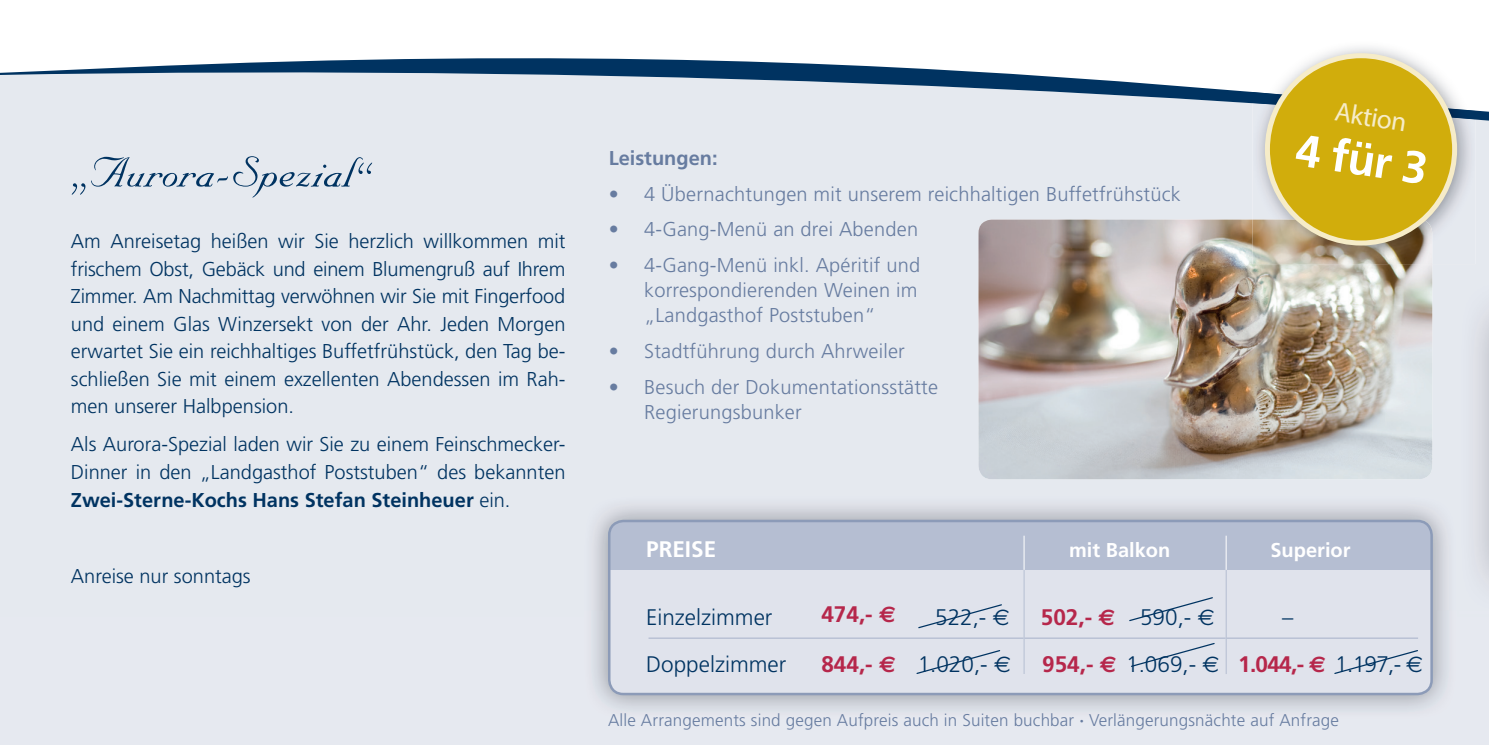
<style>
.page{position:relative;width:1489px;height:745px;background:#fff}
.page>*{position:absolute;margin:0;border:0;box-sizing:border-box;transform-origin:0 0}
.t1{font:50px "Nuptial Script";color:#003361}
.t2{font:700 45px "Frutiger";color:#fff}
.t3{font:27.25px "Myriad Pro";color:#f6ecc8}
.t4{font:300 22.5px "Frutiger";color:#003361}
.t5{font:700 22.5px "Frutiger";color:#b6274b}
.t6{font:700 22.5px "Frutiger";color:#fff}
.t7{font:300 20px/27.5px "Frutiger";color:#003361;text-align:justify}
.t8{font:300 20px/25px "Frutiger";letter-spacing:.01em;color:#677ca0}
.t9{font:700 20px "Frutiger";color:#fff}
.t10{font:700 20px "Frutiger";color:#677ca0}
.t11{font:300 17px "Frutiger";letter-spacing:.01em;color:#677ca0}
.s1{font-weight:700}
.s2{font-family:"Euro Sans"}
.s3{font-family:"Euro Sans";font-weight:400}
.s4{font-weight:300;color:#003361}
.s5{font-family:"Euro Sans";font-weight:400;color:#003361}
.s6{font-weight:700;color:#b6274b}
.s7{font-family:"Euro Sans";font-weight:700;color:#b6274b}
</style>
<div class="page">
<div style="left:0;top:182px;width:1488px;height:562px;background:#e5e9ef"></div>
<svg style="left:0;top:58px;width:1488px;height:124px;background:#ced7e1"></svg>
<img style="left:584px;top:495px;width:872px;height:223px">
<div style="left:609px;top:520px;width:822px;height:173px;background:#e0e3ec;border-radius:14px"></div>
<div style="left:609px;top:520px;width:822px;height:49px;background:#b5bed2"></div>
<div style="left:608px;top:519px;width:824px;height:175px;border:2px solid #8c9bb8;border-radius:14px"></div>
<hr style="left:648px;top:637px;width:769px;height:1px;background:#a6b1c9">
<svg style="left:1129px;top:597px;width:84px;height:24px"></svg>
<svg style="left:918px;top:604px;width:84px;height:24px"></svg>
<svg style="left:916px;top:650px;width:85px;height:24px"></svg>
<svg style="left:1131px;top:643px;width:84px;height:24px"></svg>
<img style="left:978px;top:219px;width:453px;height:260px">
<img style="left:1252px;top:47px;width:223px;height:45px">
<img style="left:1252px;top:119px;width:223px;height:145px">
<img style="left:1252px;top:92px;width:223px;height:27px">
<img style="left:1252px;top:219px;width:179px;height:45px">
<div style="left:1267px;top:56px;width:187px;height:187px;background:#d1ad0c;border-radius:50%"></div>
<div style="left:1264px;top:53px;width:192px;height:192px;border:5px solid #f6ecc8;border-radius:50%"></div>
<img style="left:1459px;top:279px;width:29px;height:334px">
<svg style="left:1334px;top:650px;width:84px;height:24px"></svg>
<hr style="left:1023px;top:535px;width:1px;height:138px;background:#fff">
<hr style="left:1023px;top:569px;width:1px;height:104px;background:#a6b1c9">
<hr style="left:1225px;top:535px;width:1px;height:138px;background:#fff">
<hr style="left:1225px;top:569px;width:1px;height:104px;background:#a6b1c9">
<h1 class="t1" style="left:71px;top:144px;width:304px">„Aurora-Spezial“</h1>
<p class="t7" style="left:71px;top:227px;width:496px">Am Anreisetag heißen wir Sie herzlich willkommen mit frischem Obst, Gebäck und einem Blumengruß auf Ihrem Zimmer. Am Nachmittag verwöhnen wir Sie mit Fingerfood und einem Glas Winzersekt von der Ahr. Jeden Morgen erwartet Sie ein reichhaltiges Buffetfrühstück, den Tag be&shy;schließen Sie mit einem exzellenten Abendessen im Rah&shy;men unserer Halbpension.</p>
<p class="t7" style="left:71px;top:430px;width:496px">Als Aurora-Spezial laden wir Sie zu einem Feinschmecker-Dinner in den „Landgasthof Poststuben“ des bekannten <span class="s1">Zwei-Sterne-Kochs Hans Stefan Steinheuer</span> ein.</p>
<p class="t7" style="left:71px;top:561px;width:181px">Anreise nur sonntags</p>
<p class="t10" style="left:608px;top:146px;width:110px">Leistungen:</p>
<p class="t8" style="left:608px;top:181px;width:573px">• 4 Übernachtungen mit unserem reichhaltigen Buffetfrühstück</p>
<p class="t8" style="left:608px;top:217px;width:311px">• 4-Gang-Menü an drei Abenden</p>
<p class="t8" style="left:644px;top:252px;width:277px;text-indent:-35px">• 4-Gang-Menü inkl. Apéritif und korrespondierenden Weinen im „Landgasthof Poststuben“</p>
<p class="t8" style="left:608px;top:338px;width:298px">• Stadtführung durch Ahrweiler</p>
<p class="t8" style="left:644px;top:374px;width:295px;text-indent:-35px">• Besuch der Dokumentationsstätte<br>Regierungsbunker</p>
<h3 class="t3" style="left:1337px;top:94px;width:74px;rotate:9deg">Aktion</h3>
<h2 class="t2" style="left:1300px;top:123px;width:134px;rotate:9deg">4 für 3</h2>
<p class="t6" style="left:646px;top:535px;width:72px">PREISE</p>
<p class="t9" style="left:1069px;top:538px;width:103px">mit Balkon</p>
<p class="t9" style="left:1270px;top:538px;width:82px">Superior</p>
<p class="t5" style="left:821px;top:601px;width:76px">474,- <span class="s2">€</span></p>
<p class="t5" style="left:821px;top:650px;width:76px">844,- <span class="s2">€</span></p>
<p class="t4" style="left:646px;top:604px;width:128px">Einzelzimmer</p>
<p class="t4" style="left:935px;top:604px;width:76px">522,- <span class="s3">€</span></p>
<p class="t5" style="left:1040px;top:603px;width:175px">502,- <span class="s2">€</span> <span class="s4">590,-</span> <span class="s5">€</span></p>
<p class="t4" style="left:1281px;top:604px;width:13px">–</p>
<p class="t4" style="left:646px;top:650px;width:141px">Doppelzimmer</p>
<p class="t4" style="left:917px;top:650px;width:95px">1.020,- <span class="s3">€</span></p>
<p class="t4" style="left:1042px;top:650px;width:382px"><span class="s6">954,-</span> <span class="s7">€</span> 1.069,- <span class="s3">€</span> <span class="s6">1.044,-</span> <span class="s7">€</span> 1.197,- <span class="s3">€</span></p>
<p class="t11" style="left:608px;top:709px;width:732px">Alle Arrangements sind gegen Aufpreis auch in Suiten buchbar <span class="s1">·</span> Verlängerungsnächte auf Anfrage</p>
</div>
